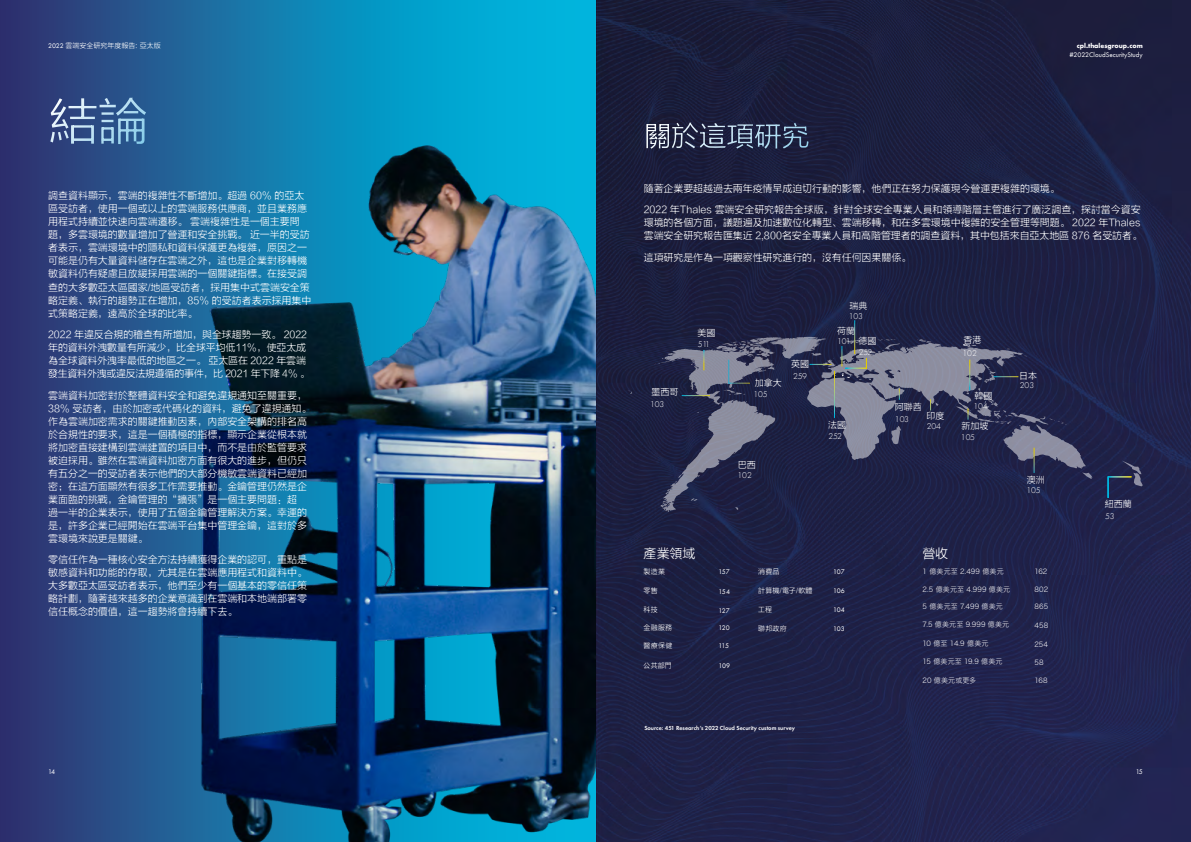
<style>
.page{position:relative;width:1191px;height:842px;background:#fff}
.page>*{position:absolute;margin:0;border:0;box-sizing:border-box;transform-origin:0 0}
.t1{font:50px "FZLTXHK";color:#fff}
.t2{font:28px "FZLTXHK";letter-spacing:-.015em;color:#fff}
.t3{font:13px "FZLTXHK";letter-spacing:-.005em;color:#fff}
.t4{font:10px/13px "FZLTXHK";letter-spacing:-.005em;color:#fff}
.t5{font:9px "FZLTXHK";color:#fff}
.t6{font:300 8.7px "Futura PT";color:#fff}
.t7{font:7px "Hiragino Sans W2";letter-spacing:.02em;color:#fff}
.t8{font:7px "Futura PT";color:#fff}
.t9{font:7px "FZLTXHK";letter-spacing:.01em;color:#fff}
.t10{font:700 7px "Futura PT";color:#fff}
.t11{font:600 6px "Futura PT";color:#fff}
.s1{font-family:"Futura PT"}
</style>
<div class="page">
<img style="left:595px;top:0;width:596px;height:842px">
<div style="left:0;top:0;width:595px;height:842px;background:linear-gradient(to right,#303773,#00c6eb)"></div>
<img style="left:91px;top:132px;width:504px;height:710px">
<svg style="left:1122px;top:461px;width:20px;height:25px"></svg>
<svg style="left:628px;top:391px;width:4px;height:3px"></svg>
<hr style="left:854px;top:320px;width:1px;height:34px;background:#fff">
<svg style="left:654px;top:337px;width:438px;height:175px"></svg>
<p class="t9" style="left:48px;top:42px;width:114px"><span class="s1">2022</span> 雲端安全研究年度報告: 亞太版</p>
<h1 class="t1" style="left:48px;top:94px;width:101px">結論</h1>
<p class="t4" style="left:48px;top:190px;width:265px">調查資料顯示，雲端的複雜性不斷增加。超過 60% 的亞太區受訪者，使用一個或以上的雲端服務供應商，並且業務應用程式持續並快速向雲端遷移。 雲端複雜性是一個主要問題，多雲環境的數量增加了營運和安全挑戰。 近一半的受訪者表示，雲端環境中的隱私和資料保護更為複雜，原因之一可能是仍有大量資料儲存在雲端之外，這也是企業對移轉機敏資料仍有疑慮且放緩採用雲端的一個關鍵指標。在接受調查的大多數亞太區國家/地區受訪者，採用集中式雲端安全策略定義、執行的趨勢正在增加，85% 的受訪者表示採用集中式策略定義，遠高於全球的比率。</p>
<p class="t4" style="left:48px;top:328px;width:263px">2022 年違反合規的稽查有所增加，與全球趨勢一致。 2022年的資料外洩數量有所減少，比全球平均低11%，使亞太成為全球資料外洩率最低的地區之一。 亞太區在 2022 年雲端發生資料外洩或違反法規遵循的事件，比 2021 年下降 4% 。</p>
<p class="t4" style="left:48px;top:389px;width:265px">雲端資料加密對於整體資料安全和避免違規通知至關重要，<br>38% 受訪者，由於加密或代碼化的資料，避免了違規通知。作為雲端加密需求的關鍵推動因素，內部安全架構的排名高於合規性的要求，這是一個積極的指標，顯示企業從根本就將加密直接建構到雲端建置的項目中，而不是由於監管要求被迫採用。雖然在雲端資料加密方面有很大的進步，但仍只有五分之一的受訪者表示他們的大部分機敏雲端資料已經加密；在這方面顯然有很多工作需要推動。金鑰管理仍然是企業面臨的挑戰，金鑰管理的“擴張”是一個主要問題：超<br>過一半的企業表示，使用了五個金鑰管理解決方案。幸運的是，許多企業已經開始在雲端平台集中管理金鑰，這對於多雲環境來說更是關鍵。</p>
<p class="t4" style="left:48px;top:553px;width:260px;text-align:justify">零信任作為一種核心安全方法持續獲得企業的認可，重點是敏感資料和功能的存取，尤其是在雲端應用程式和資料中。大多數亞太區受訪者表示，他們至少有一個基本的零信任策略計劃，隨著越來越多的企業意識到在雲端和本地端部署零信任概念的價值，這一趨勢將會持續下去。</p>
<h2 class="t2" style="left:643px;top:121px;width:167px">關於這項研究</h2>
<p class="t10" style="left:1076px;top:41px;width:67px">cpl.thalesgroup.com</p>
<p class="t8" style="left:1069px;top:50px;width:75px">#2022CloudSecurityStudy</p>
<p class="t4" style="left:644px;top:178px;width:498px;line-height:21.5px">隨著企業要超越過去兩年疫情早成迫切行動的影響，他們正在努力保護現今營運更複雜的環境。<br>2022 年Thales 雲端安全研究報告全球版，針對全球安全專業人員和領導階層主管進行了廣泛調查，探討當今資安</p>
<p class="t4" style="left:644px;top:216px;width:500px">環境的各個方面，議題遍及加速數位化轉型、雲端移轉，和在多雲環境中複雜的安全管理等問題。 2022 年Thales雲端安全研究報告匯集近 2,800名安全專業人員和高階管理者的調查資料，其中包括來自亞太地區 876 名受訪者。</p>
<p class="t4" style="left:644px;top:251px;width:269px">這項研究是作為一項觀察性研究進行的，沒有任何因果關係。</p>
<p class="t5" style="left:651px;top:387px;width:28px">墨西哥</p>
<p class="t6" style="left:650px;top:399px;width:16px">103</p>
<p class="t5" style="left:697px;top:327px;width:19px">美國</p>
<p class="t6" style="left:697px;top:339px;width:14px">511</p>
<p class="t5" style="left:755px;top:378px;width:28px">加拿大</p>
<p class="t6" style="left:753px;top:389px;width:16px">105</p>
<p class="t5" style="left:791px;top:359px;width:19px">英國</p>
<p class="t6" style="left:793px;top:371px;width:15px">259</p>
<p class="t5" style="left:738px;top:460px;width:19px">巴西</p>
<p class="t6" style="left:737px;top:471px;width:16px">102</p>
<p class="t5" style="left:849px;top:301px;width:19px">瑞典</p>
<p class="t5" style="left:858px;top:336px;width:19px">德國</p>
<p class="t6" style="left:848px;top:311px;width:16px">103</p>
<p class="t5" style="left:837px;top:326px;width:19px">荷蘭</p>
<p class="t6" style="left:837px;top:336px;width:15px">101</p>
<p class="t6" style="left:858px;top:347px;width:15px">252</p>
<p class="t5" style="left:828px;top:420px;width:19px">法國</p>
<p class="t6" style="left:828px;top:431px;width:15px">252</p>
<p class="t5" style="left:895px;top:402px;width:28px">阿聯酋</p>
<p class="t5" style="left:926px;top:411px;width:19px">印度</p>
<p class="t6" style="left:895px;top:414px;width:16px">103</p>
<p class="t6" style="left:926px;top:421px;width:16px">204</p>
<p class="t5" style="left:963px;top:335px;width:19px">香港</p>
<p class="t6" style="left:962px;top:348px;width:16px">102</p>
<p class="t5" style="left:974px;top:391px;width:19px">韓國</p>
<p class="t5" style="left:961px;top:421px;width:28px">新加坡</p>
<p class="t6" style="left:973px;top:401px;width:16px">104</p>
<p class="t6" style="left:961px;top:432px;width:16px">105</p>
<p class="t5" style="left:1019px;top:370px;width:19px">日本</p>
<p class="t6" style="left:1019px;top:380px;width:16px">203</p>
<p class="t5" style="left:1026px;top:475px;width:19px">澳洲</p>
<p class="t6" style="left:1026px;top:486px;width:16px">105</p>
<h3 class="t3" style="left:643px;top:546px;width:53px">產業領域</h3>
<h3 class="t3" style="left:922px;top:546px;width:27px">營收</h3>
<p class="t9" style="left:643px;top:568px;width:23px">製造業</p>
<p class="t9" style="left:758px;top:568px;width:23px">消費品</p>
<p class="t7" style="left:922px;top:566px;width:83px">1 億美元至 2.499 億美元</p>
<p class="t7" style="left:922px;top:583px;width:89px">2.5 億美元至 4.999 億美元</p>
<p class="t7" style="left:922px;top:600px;width:82px">5 億美元至 7.499 億美元</p>
<p class="t7" style="left:922px;top:618px;width:88px">7.5 億美元至 9.999 億美元</p>
<p class="t7" style="left:922px;top:637px;width:67px">10 億至 14.9 億美元</p>
<p class="t7" style="left:922px;top:655px;width:81px">15 億美元至 19.9 億美元</p>
<p class="t7" style="left:922px;top:674px;width:55px">20 億美元或更多</p>
<p class="t8" style="left:718px;top:568px;width:13px">157</p>
<p class="t8" style="left:833px;top:568px;width:13px">107</p>
<p class="t7" style="left:1034px;top:566px;width:15px">162</p>
<p class="t7" style="left:1034px;top:583px;width:15px">802</p>
<p class="t7" style="left:1034px;top:600px;width:15px">865</p>
<p class="t7" style="left:1034px;top:619px;width:15px">458</p>
<p class="t7" style="left:1034px;top:638px;width:15px">254</p>
<p class="t7" style="left:1034px;top:656px;width:11px">58</p>
<p class="t7" style="left:1034px;top:674px;width:15px">168</p>
<p class="t9" style="left:643px;top:587px;width:16px">零售</p>
<p class="t9" style="left:643px;top:606px;width:16px">科技</p>
<p class="t9" style="left:643px;top:624px;width:30px">金融服務</p>
<p class="t9" style="left:643px;top:642px;width:30px">醫療保健</p>
<p class="t9" style="left:643px;top:661px;width:30px">公共部門</p>
<p class="t9" style="left:758px;top:587px;width:56px">計算機/電子/軟體</p>
<p class="t8" style="left:833px;top:587px;width:13px">106</p>
<p class="t8" style="left:833px;top:605px;width:13px">104</p>
<p class="t8" style="left:833px;top:624px;width:13px">103</p>
<p class="t8" style="left:718px;top:587px;width:13px">154</p>
<p class="t8" style="left:718px;top:606px;width:13px">127</p>
<p class="t8" style="left:718px;top:624px;width:13px">120</p>
<p class="t8" style="left:718px;top:642px;width:12px">115</p>
<p class="t8" style="left:718px;top:661px;width:13px">109</p>
<p class="t9" style="left:758px;top:606px;width:16px">工程</p>
<p class="t9" style="left:758px;top:624px;width:30px">聯邦政府</p>
<p class="t11" style="left:644px;top:724px;width:152px">Source: 451 Research’s 2022 Cloud Security custom survey</p>
<p class="t5" style="left:1104px;top:499px;width:28px">紐西蘭</p>
<p class="t6" style="left:1105px;top:512px;width:11px">53</p>
<p class="t8" style="left:48px;top:767px;width:9px">14</p>
<p class="t8" style="left:1135px;top:767px;width:9px">15</p>
</div>
